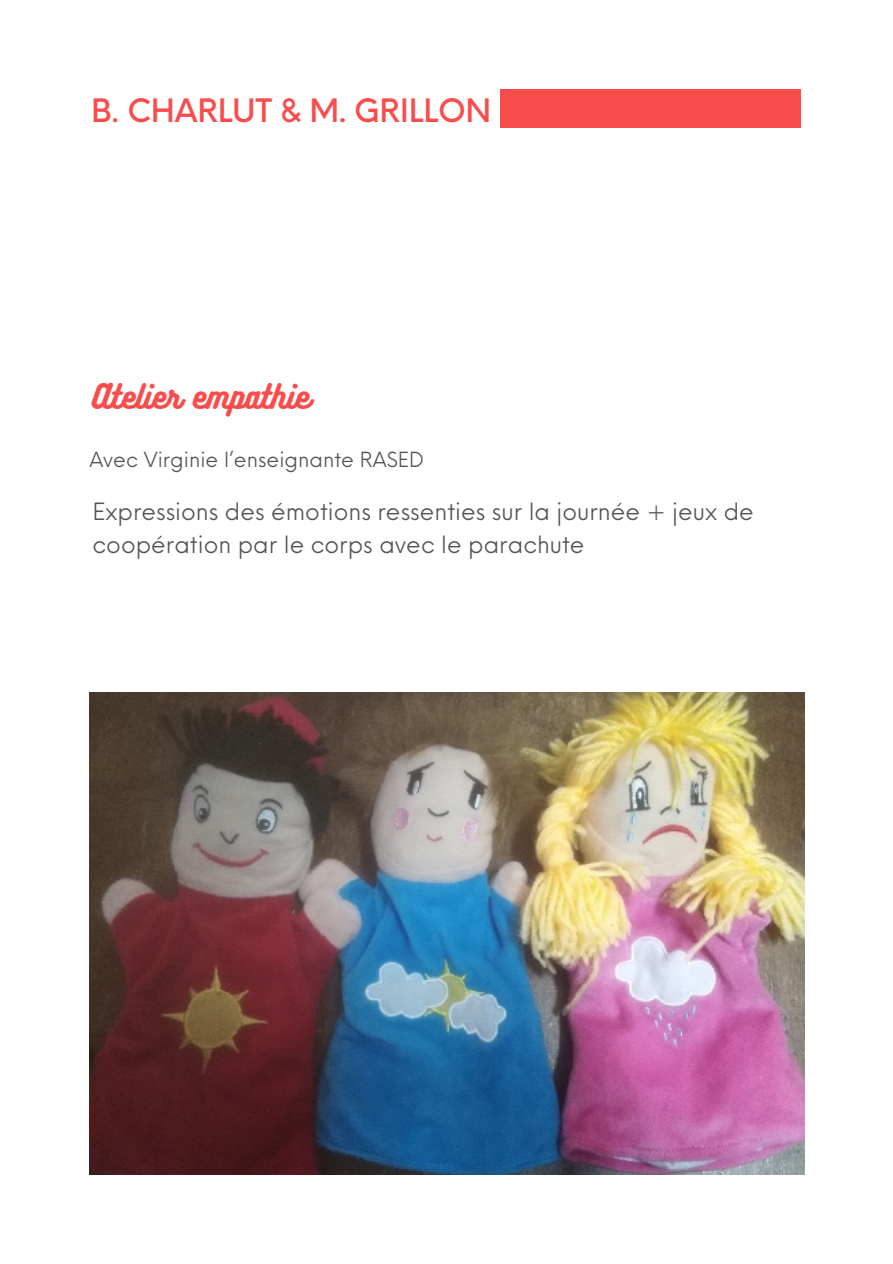
<style>
.page{position:relative;width:893px;height:1264px;background:#fff}
.page>*{position:absolute;margin:0;border:0;box-sizing:border-box;transform-origin:0 0}
.t1{font:500 31.5px "Neue Einstellung";letter-spacing:-.01em;color:#f94d4d}
.t2{font:30px "Bukhari Script";color:#f94d4d}
.t3{font:23.25px/32.4px "Neue Einstellung";color:#545454}
.t4{font:20.4px "Neue Einstellung";color:#545454}
</style>
<div class="page">
<div style="left:500px;top:89px;width:300px;height:38px;background:#f94d4d"></div>
<img style="left:89px;top:692px;width:715px;height:482px">
<p class="t1" style="left:91px;top:82px;width:401px">B. CHARLUT &amp; M. GRILLON</p>
<p class="t2" style="left:93px;top:376px;width:219px">Atelier empathie</p>
<p class="t4" style="left:89px;top:442px;width:336px">Avec Virginie l’enseignante RASED</p>
<p class="t3" style="left:93px;top:493px;width:662px">Expressions des émotions ressenties sur la journée + jeux de coopération par le corps avec le parachute</p>
</div>
